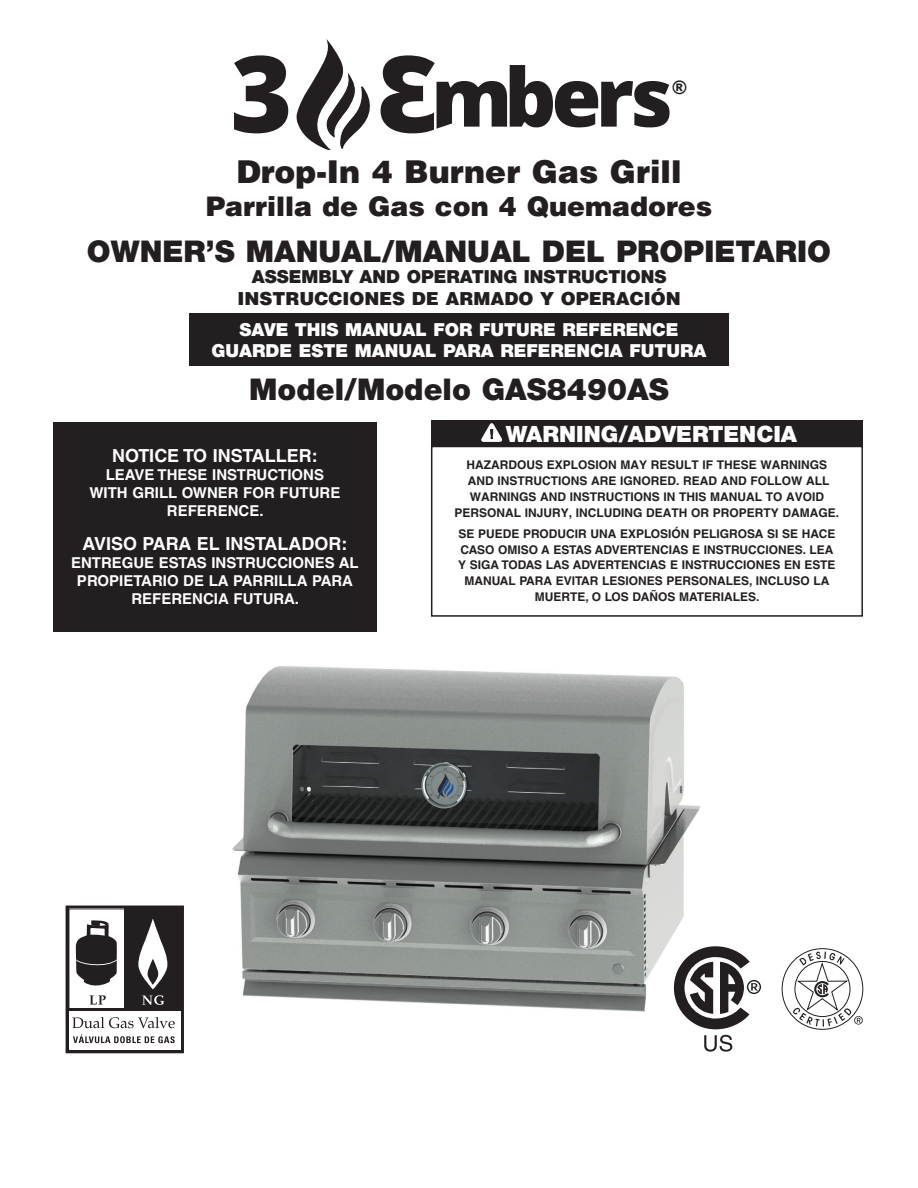
<style>
.page{position:relative;width:918px;height:1188px;background:#fff}
.page>*{position:absolute;margin:0;border:0;box-sizing:border-box;transform-origin:0 0}
.t1{font:900 31.5px "Helvetica LT Std";color:#231f20}
.t2{font:900 30px "Helvetica Neue LT Std";color:#231f20}
.t3{font:900 27px "Helvetica LT Std";color:#231f20}
.t4{font:900 22.5px "Helvetica Neue LT Std";color:#fff}
.t5{font:900 18.6px "Arial";color:#231f20}
.t6{font:900 18px/21px "Helvetica Neue LT Std";color:#fff;text-align:center}
.t7{font:700 18px "Helvetica LT Std";color:#fff}
.t8{font:900 18px "Helvetica Neue LT Std";color:#231f20}
.t9{font:900 18px "Helvetica LT Std";color:#231f20}
.t10{font:700 15px/18px "Helvetica LT Std";color:#fff;text-align:center}
.t11{font:700 12px/15.8px "Helvetica LT Std";color:#231f20;text-align:center}
</style>
<div class="page">
<img style="left:173px;top:615px;width:546px;height:439px">
<div style="left:431px;top:420px;width:432px;height:27px;background:#231f20"></div>
<svg style="left:482px;top:423px;width:20px;height:19px"></svg>
<div style="left:431px;top:446px;width:432px;height:171px;border:2px solid #231f20"></div>
<div style="left:53px;top:422px;width:324px;height:209px;background:#231f20"></div>
<div style="left:189px;top:314px;width:540px;height:52px;background:#231f20"></div>
<div style="left:747px;top:980px;width:14px;height:14px;border:1px solid #231f20;border-radius:50%"></div>
<svg style="left:674px;top:946px;width:84px;height:83px"></svg>
<svg style="left:704px;top:1035px;width:28px;height:17px"></svg>
<svg style="left:296px;top:39px;width:74px;height:111px"></svg>
<svg style="left:381px;top:55px;width:289px;height:78px"></svg>
<svg style="left:234px;top:55px;width:54px;height:78px"></svg>
<div style="left:66px;top:906px;width:118px;height:147px;border:7px solid #231f20"></div>
<div style="left:67px;top:907px;width:115px;height:144px;border:3px solid #231f20"></div>
<div style="left:69px;top:909px;width:56px;height:139px;background:#fff"></div>
<div style="left:69px;top:909px;width:56px;height:139px;border:1px solid #231f20"></div>
<div style="left:125px;top:908px;width:56px;height:140px;background:#231f20"></div>
<div style="left:69px;top:1011px;width:112px;height:39px;background:#fff"></div>
<hr style="left:69px;top:1008px;width:112px;height:3px;background:#231f20">
<svg style="left:72px;top:1017px;width:103px;height:11px"></svg>
<svg style="left:73px;top:1034px;width:102px;height:9px"></svg>
<svg style="left:138px;top:918px;width:29px;height:71px"></svg>
<svg style="left:142px;top:995px;width:22px;height:10px"></svg>
<svg style="left:76px;top:920px;width:41px;height:66px"></svg>
<svg style="left:90px;top:995px;width:16px;height:10px"></svg>
<svg style="left:793px;top:952px;width:70px;height:75px"></svg>
<h3 class="t5" style="left:672px;top:74px;width:16px">®</h3>
<h1 class="t1" style="left:236px;top:161px;width:447px">Drop-In 4 Burner Gas Grill</h1>
<h3 class="t3" style="left:206px;top:196px;width:508px">Parrilla de Gas con 4 Quemadores</h3>
<h2 class="t2" style="left:87px;top:241px;width:746px">OWNER’S MANUAL/MANUAL DEL PROPIETARIO</h2>
<h3 class="t8" style="left:252px;top:270px;width:416px">ASSEMBLY AND OPERATING IN STRUC TIONS</h3>
<h3 class="t9" style="left:237px;top:292px;width:445px">INSTRUCCIONES DE ARMADO Y OPERACIÓN</h3>
<h3 class="t6" style="left:212px;top:321px;width:496px">SAVE THIS MANUAL FOR FUTURE REFERENCE<br>GUARDE ESTE MANUAL PARA REFERENCIA FUTURA</h3>
<h2 class="t2" style="left:249px;top:379px;width:421px">Model/Modelo GAS8490AS</h2>
<h3 class="t7" style="left:112px;top:449px;width:207px">NOTICE TO INSTALLER:</h3>
<p class="t10" style="left:89px;top:467px;width:252px">LEAVE THESE INSTRUCTIONS<br>WITH GRILL OWNER FOR FUTURE<br>REFERENCE .</p>
<h3 class="t7" style="left:82px;top:537px;width:266px">AVISO PARA EL INSTALADOR:</h3>
<p class="t10" style="left:71px;top:556px;width:289px">ENTREGUE ESTAS INSTRUCCIONES AL<br>PROPIETARIO DE LA PARRILLA PARA<br>REFERENCIA FUTURA.</p>
<h3 class="t4" style="left:506px;top:426px;width:293px">WARNING/ADVERTENCIA</h3>
<p class="t11" style="left:455px;top:459px;width:386px">HAZARDOUS EXPLOSION MAY RESULT IF THESE WARNINGS AND INSTRUCTIONS ARE IGNORED. READ AND FOLLOW ALL WARNINGS AND INSTRUCTIONS IN THIS MANUAL TO AVOID PERSONAL INJURY, INCLUDING DEATH OR PROPERTY DAMAGE.</p>
<p class="t11" style="left:458px;top:527px;width:379px">SE PUEDE PRODUCIR UNA EXPLOSIÓN PELIGROSA SI SE HACE CASO OMISO A ESTAS ADVERTENCIAS E INSTRUCCIONES. LEA Y SIGA TODAS LAS ADVERTENCIAS E INSTRUCCIONES EN ESTE MANUAL PARA EVITAR LESIONES PERSONALES, INCLUSO LA MUERTE, O LOS DAÑOS MATERIALES.</p>
</div>
